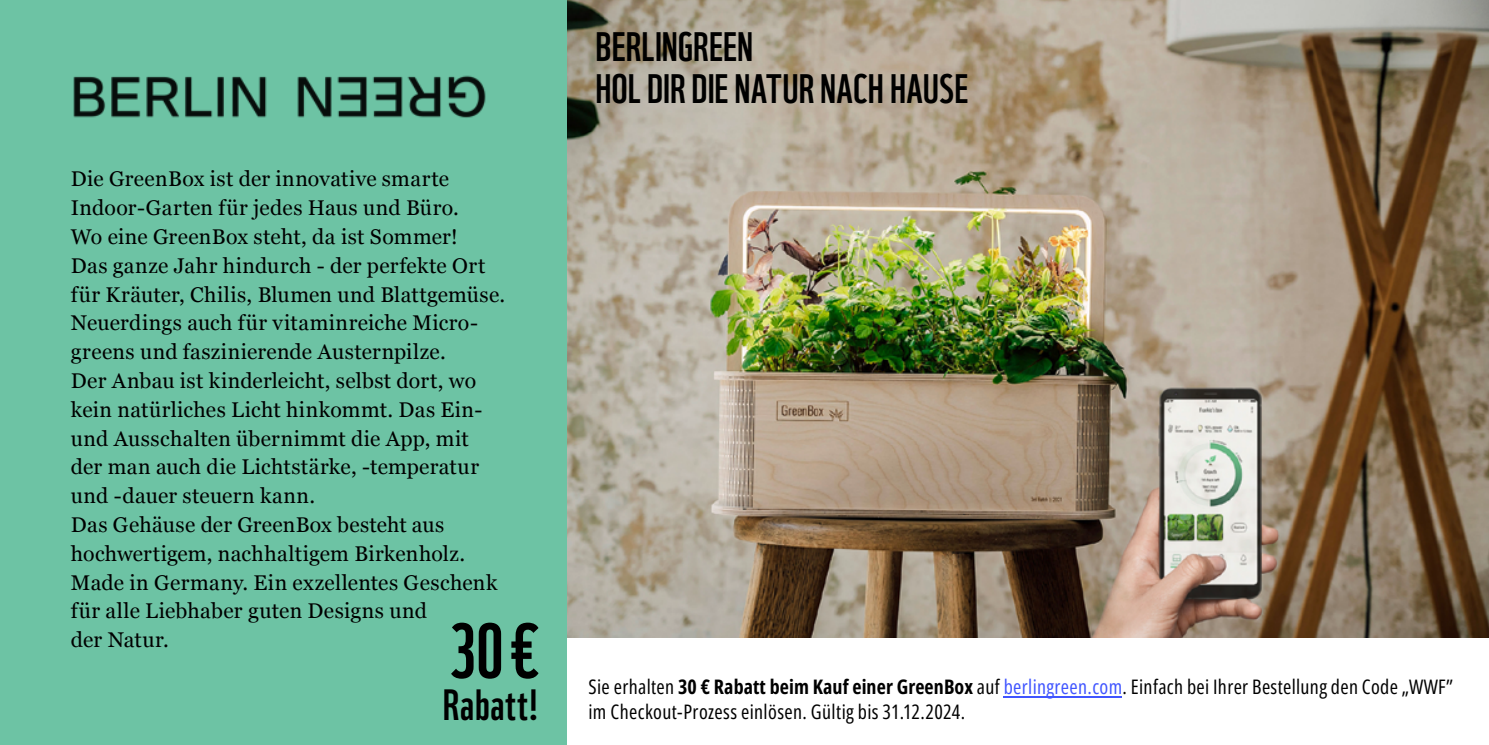
<style>
.page{position:relative;width:1489px;height:745px;background:#fff}
.page>*{position:absolute;margin:0;border:0;box-sizing:border-box;transform-origin:0 0}
.t1{font:75px "WWF";color:#000}
.t2{font:42.5px "WWF";letter-spacing:.015em;color:#000}
.t3{font:40px/42.5px "WWF";color:#000}
.t4{font:21.25px/28.8px "Georgia";letter-spacing:.015em;color:#000}
.t5{font:20px/25px "Open Sans Condensed";letter-spacing:.015em;color:#000}
.s1{font-weight:700}
.s2{color:#4055ff}
</style>
<div class="page">
<div style="left:0;top:0;width:567px;height:744px;background:#6dc3a4"></div>
<img style="left:567px;top:0;width:921px;height:638px">
<hr style="left:1003px;top:696px;width:119px;height:1px;background:#4055ff">
<img style="left:73px;top:75px;width:413px;height:43px">
<p class="t4" style="left:71px;top:164px;width:436px">Die GreenBox ist der innovative smarte Indoor-Garten für jedes Haus und Büro.<br>Wo eine GreenBox steht, da ist Sommer!<br>Das ganze Jahr hindurch - der perfekte Ort für Kräuter, Chilis, Blumen und Blattgemüse.<br>Neuerdings auch für vitaminreiche Micro&shy;greens und faszinierende Austernpilze.<br>Der Anbau ist kinderleicht, selbst dort, wo kein natürliches Licht hinkommt. Das Ein&shy;und Ausschalten übernimmt die App, mit der man auch die Lichtstärke, -temperatur und -dauer steuern kann.<br>Das Gehäuse der GreenBox besteht aus hochwertigem, nachhaltigem Birkenholz.<br>Made in Germany. Ein exzellentes Geschenk für alle Liebhaber guten Designs und<br>der Natur.</p>
<h1 class="t1" style="left:450px;top:600px;width:89px">30 €</h1>
<h2 class="t2" style="left:443px;top:676px;width:96px">Rabatt!</h2>
<h3 class="t3" style="left:595px;top:23px;width:374px">BERLINGREEN<br>HOL DIR DIE NATUR NACH HAUSE</h3>
<p class="t5" style="left:588px;top:673px;width:866px">Sie erhalten <span class="s1">30 € Rabatt beim Kauf einer GreenBox</span> auf <span class="s2">berlingreen.com</span>. Einfach bei Ihrer Bestellung den Code „WWF” im Checkout-Prozess einlösen. Gültig bis 31.12.2024.</p>
</div>
